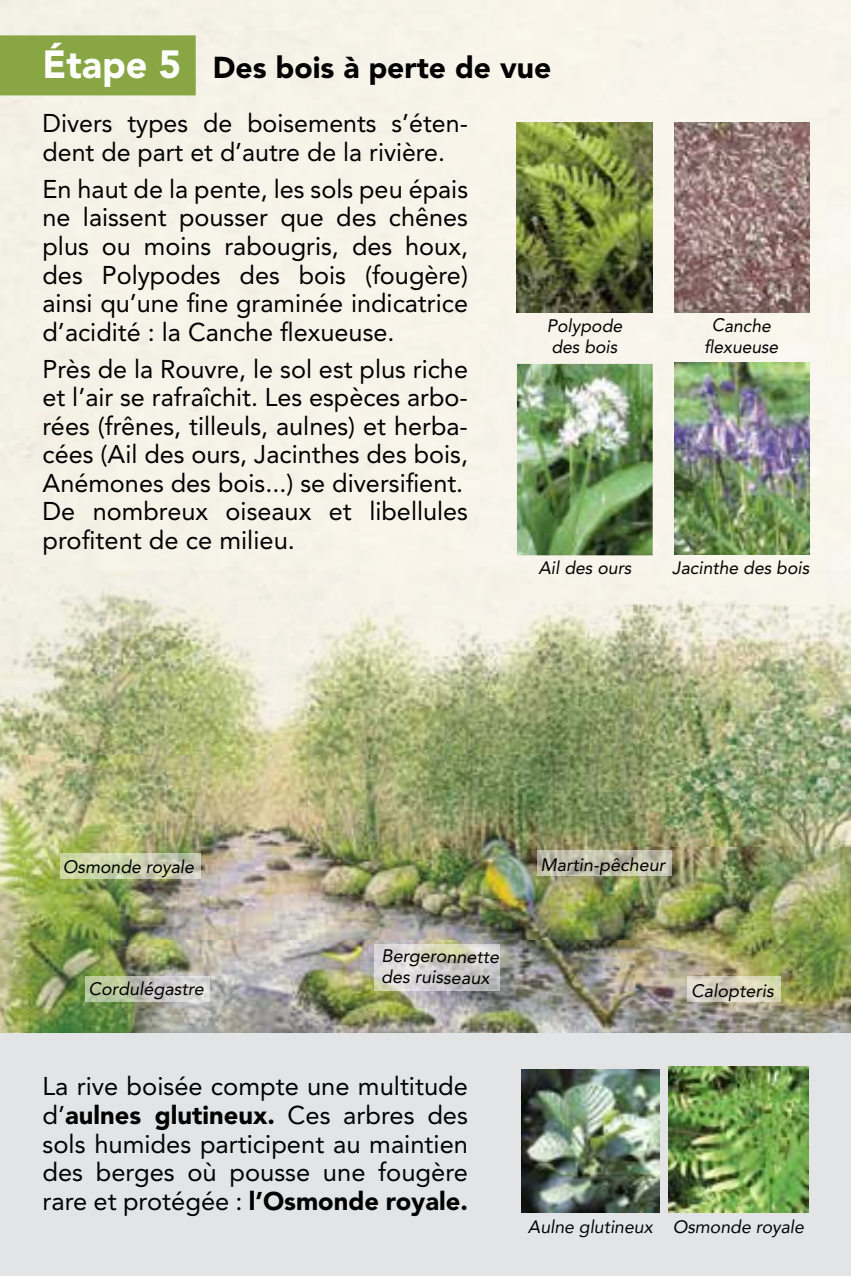
<style>
.page{position:relative;width:851px;height:1276px;background:#fff}
.page>*{position:absolute;margin:0;border:0;box-sizing:border-box;transform-origin:0 0}
.t1{font:900 30px "Avenir LT Std";color:#000}
.t2{font:25.5px/28.5px "Avenir LT Std";color:#000}
.t3{font:italic 18px/21px "Avenir LT Std";color:#000}
.t4{font:italic 18px "Avenir";color:#000}
.s1{font-size:39px;color:#fff}
.s2{font-weight:900}
</style>
<div class="page">
<div style="left:0;top:0;width:850px;height:570px;background:#f6f3e9"></div>
<img style="left:850px;top:273px;width:1px;height:351px">
<img style="left:0;top:570px;width:850px;height:463px">
<div style="left:0;top:1033px;width:850px;height:243px;background:#e3e4e5"></div>
<div style="left:0;top:35px;width:196px;height:60px;background:#88a643"></div>
<img style="left:517px;top:123px;width:135px;height:190px">
<img style="left:674px;top:123px;width:135px;height:190px">
<img style="left:674px;top:363px;width:135px;height:191px">
<img style="left:517px;top:364px;width:135px;height:191px">
<img style="left:668px;top:1066px;width:140px;height:146px">
<img style="left:521px;top:1069px;width:138px;height:143px">
<svg style="left:60px;top:853px;width:140px;height:25px;background:#cad0ac"></svg>
<svg style="left:537px;top:850px;width:134px;height:26px;background:#bfbeab"></svg>
<svg style="left:85px;top:976px;width:124px;height:26px;background:#c5cbb9"></svg>
<svg style="left:687px;top:976px;width:94px;height:26px;background:#d8d4be"></svg>
<svg style="left:373px;top:944px;width:126px;height:46px;background:#d1d0ca"></svg>
<p class="t1" style="left:43px;top:50px;width:510px"><span class="s1">Étape 5</span> Des bois à perte de vue</p>
<p class="t2" style="left:43px;top:109px;width:427px">Divers types de boisements s’éten&shy;dent de part et d’autre de la rivière.</p>
<p class="t2" style="left:43px;top:175px;width:427px;text-align:justify">En haut de la pente, les sols peu épais ne laissent pousser que des chênes plus ou moins rabougris, des houx, des Polypodes des bois (fougère) ainsi qu’une fine graminée indicatrice d’acidité : la Canche flexueuse.</p>
<p class="t2" style="left:43px;top:355px;width:427px">Près de la Rouvre, le sol est plus riche et l’air se rafraîchit. Les espèces arbo&shy;rées (frênes, tilleuls, aulnes) et herba&shy;cées (Ail des ours, Jacinthes des bois, Anémones des bois...) se diversifient.<br>De nombreux oiseaux et libellules profitent de ce milieu.</p>
<p class="t3" style="left:546px;top:316px;width:77px">Polypode des bois</p>
<p class="t3" style="left:704px;top:315px;width:76px;text-align:center">Canche flexueuse</p>
<p class="t3" style="left:538px;top:558px;width:94px">Ail des ours</p>
<p class="t3" style="left:672px;top:558px;width:138px">Jacinthe des bois</p>
<p class="t3" style="left:63px;top:857px;width:133px">Osmonde royale</p>
<p class="t3" style="left:540px;top:854px;width:126px">Martin-pêcheur</p>
<p class="t3" style="left:381px;top:946px;width:119px">Bergeronnette des ruisseaux</p>
<p class="t3" style="left:89px;top:978px;width:117px">Cordulégastre</p>
<p class="t3" style="left:691px;top:980px;width:84px">Calopteris</p>
<p class="t2" style="left:43px;top:1072px;width:427px;text-align:justify">La rive boisée compte une multitude d’<span class="s2">aulnes glutineux.</span> Ces arbres des sols humides participent au maintien des berges où pousse une fougère rare et protégée : <span class="s2">l’Osmonde royale.</span></p>
<p class="t4" style="left:528px;top:1216px;width:277px">Aulne glutineux Osmonde royale</p>
</div>
